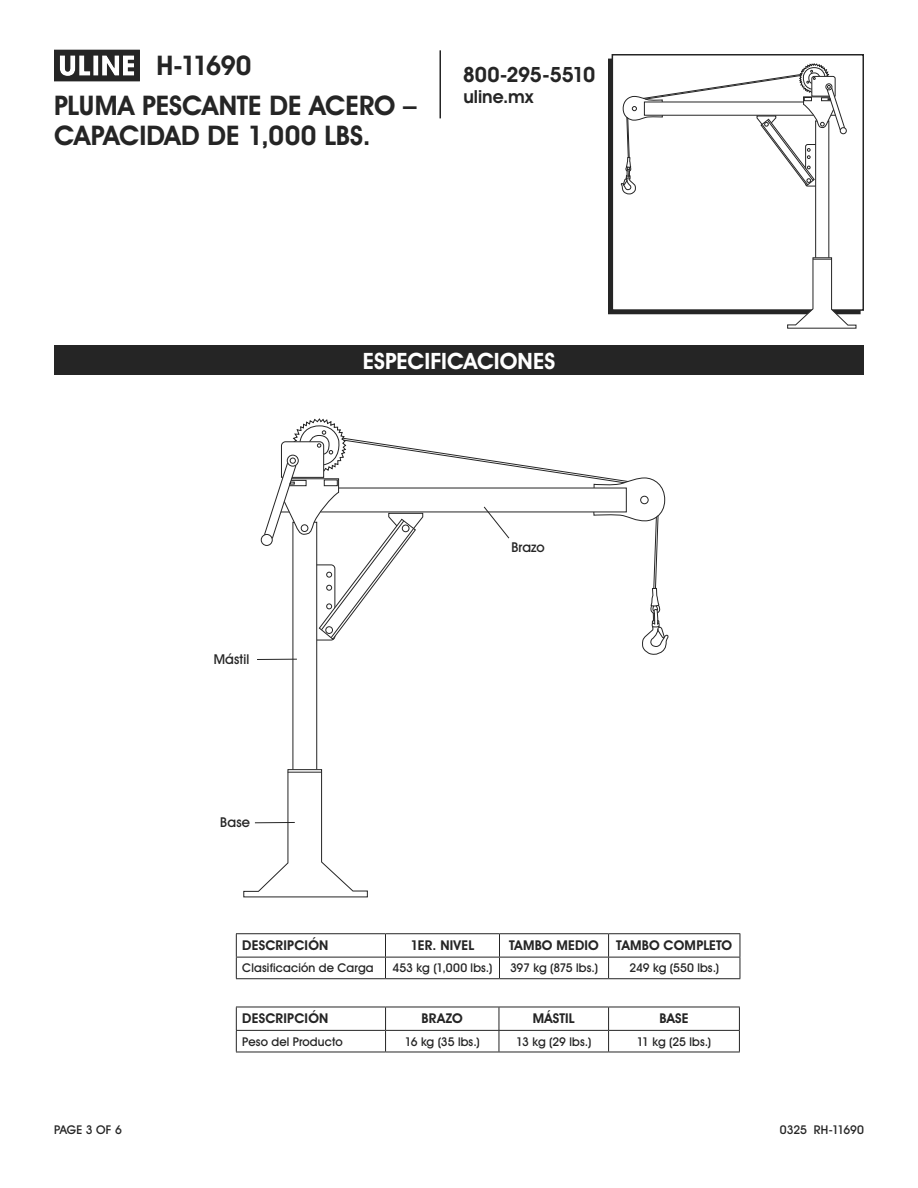
<style>
.page{position:relative;width:918px;height:1188px;background:#fff}
.page>*{position:absolute;margin:0;border:0;box-sizing:border-box;transform-origin:0 0}
.t1{font:700 27px/30px "Uline Two Knine";letter-spacing:-.005em;color:#252525}
.t2{font:700 22.5px "Uline Two Knine";color:#fff}
.t3{font:700 21px "Uline Two Knine";letter-spacing:-.02em;color:#252525}
.t4{font:700 18px "Uline Two Knine";color:#252525}
.t5{font:700 13.5px "Uline Two Knine";letter-spacing:.015em;color:#252525}
.t6{font:13.5px "Uline Two Knine";letter-spacing:.01em;color:#252525}
.t7{font:12px "Uline Two Knine";letter-spacing:.005em;color:#252525}
.t8{font:12px "Uline Two Knine";letter-spacing:-.02em;color:#252525}
</style>
<div class="page">
<hr style="left:440px;top:50px;width:1px;height:68px;background:#252525">
<svg style="left:54px;top:50px;width:86px;height:31px"></svg>
<div style="left:54px;top:345px;width:810px;height:30px;background:#252525"></div>
<hr style="left:236px;top:933px;width:150px;height:1px;background:#252525">
<hr style="left:386px;top:933px;width:114px;height:1px;background:#252525">
<hr style="left:500px;top:933px;width:109px;height:1px;background:#252525">
<hr style="left:609px;top:933px;width:131px;height:1px;background:#252525">
<svg style="left:236px;top:934px;width:1px;height:44px"></svg>
<svg style="left:385px;top:934px;width:1px;height:44px"></svg>
<svg style="left:499px;top:934px;width:1px;height:44px"></svg>
<svg style="left:608px;top:934px;width:1px;height:44px"></svg>
<svg style="left:740px;top:934px;width:1px;height:44px"></svg>
<hr style="left:236px;top:978px;width:150px;height:1px;background:#252525">
<hr style="left:386px;top:978px;width:114px;height:1px;background:#252525">
<hr style="left:500px;top:978px;width:109px;height:1px;background:#252525">
<hr style="left:609px;top:978px;width:131px;height:1px;background:#252525">
<hr style="left:236px;top:957px;width:150px;height:1px;background:#252525">
<hr style="left:386px;top:957px;width:114px;height:1px;background:#252525">
<hr style="left:500px;top:957px;width:109px;height:1px;background:#252525">
<hr style="left:609px;top:957px;width:131px;height:1px;background:#252525">
<hr style="left:236px;top:1007px;width:150px;height:1px;background:#252525">
<hr style="left:386px;top:1007px;width:113px;height:1px;background:#252525">
<hr style="left:499px;top:1007px;width:110px;height:1px;background:#252525">
<hr style="left:609px;top:1007px;width:131px;height:1px;background:#252525">
<svg style="left:236px;top:1007px;width:1px;height:45px"></svg>
<svg style="left:385px;top:1007px;width:1px;height:45px"></svg>
<svg style="left:499px;top:1007px;width:1px;height:45px"></svg>
<svg style="left:608px;top:1007px;width:1px;height:45px"></svg>
<svg style="left:739px;top:1007px;width:1px;height:45px"></svg>
<hr style="left:236px;top:1052px;width:150px;height:1px;background:#252525">
<hr style="left:386px;top:1052px;width:113px;height:1px;background:#252525">
<hr style="left:499px;top:1052px;width:110px;height:1px;background:#252525">
<hr style="left:609px;top:1052px;width:131px;height:1px;background:#252525">
<hr style="left:236px;top:1030px;width:150px;height:1px;background:#252525">
<hr style="left:386px;top:1030px;width:113px;height:1px;background:#252525">
<hr style="left:499px;top:1030px;width:110px;height:1px;background:#252525">
<hr style="left:609px;top:1030px;width:131px;height:1px;background:#252525">
<svg style="left:243px;top:769px;width:125px;height:129px"></svg>
<hr style="left:288px;top:772px;width:34px;height:1px;background:#252525">
<div style="left:292px;top:522px;width:25px;height:248px;border:1px solid #252525"></div>
<div style="left:261px;top:534px;width:11px;height:11px;background:#717171;border-radius:50%"></div>
<div style="left:261px;top:534px;width:12px;height:12px;border:1px solid #252525;border-radius:50%"></div>
<div style="left:608px;top:59px;width:253px;height:255px;border:2px solid #252525"></div>
<div style="left:612px;top:55px;width:251px;height:255px;background:#fff"></div>
<div style="left:612px;top:54px;width:252px;height:257px;border:2px solid #252525"></div>
<svg style="left:787px;top:257px;width:70px;height:72px"></svg>
<div style="left:815px;top:121px;width:14px;height:137px;border:1px solid #252525"></div>
<div style="left:840px;top:127px;width:7px;height:7px;border:1px solid #252525;border-radius:50%"></div>
<svg style="left:621px;top:63px;width:225px;height:132px"></svg>
<svg style="left:263px;top:418px;width:406px;height:245px"></svg>
<hr style="left:257px;top:659px;width:40px;height:1px;background:#252525">
<hr style="left:255px;top:822px;width:40px;height:1px;background:#252525">
<h1 class="t1" style="left:157px;top:50px;width:97px">H-11690</h1>
<h1 class="t1" style="left:54px;top:90px;width:364px">PLUMA PESCANTE DE ACERO –<br>CAPACIDAD DE 1,000 LBS.</h1>
<h3 class="t3" style="left:463px;top:62px;width:134px">800-295-5510</h3>
<h3 class="t4" style="left:463px;top:86px;width:71px">uline.mx</h3>
<h2 class="t2" style="left:363px;top:347px;width:194px">ESPECIFICACIONES</h2>
<p class="t6" style="left:214px;top:651px;width:37px">Mástil</p>
<p class="t6" style="left:220px;top:814px;width:31px">Base</p>
<p class="t6" style="left:511px;top:539px;width:35px">Brazo</p>
<p class="t5" style="left:242px;top:937px;width:88px">DESCRIPCIÓN</p>
<p class="t5" style="left:411px;top:937px;width:65px">1ER. NIVEL</p>
<p class="t5" style="left:509px;top:937px;width:91px">TAMBO MEDIO</p>
<p class="t5" style="left:616px;top:937px;width:117px">TAMBO COMPLETO</p>
<p class="t7" style="left:242px;top:961px;width:133px">Clasificación de Carga</p>
<p class="t7" style="left:393px;top:961px;width:101px">453 kg (1,000 lbs.)</p>
<p class="t8" style="left:510px;top:961px;width:90px">397 kg (875 lbs.)</p>
<p class="t7" style="left:629px;top:961px;width:91px">249 kg (550 lbs.)</p>
<p class="t5" style="left:242px;top:1010px;width:88px">DESCRIPCIÓN</p>
<p class="t5" style="left:422px;top:1010px;width:43px">BRAZO</p>
<p class="t5" style="left:533px;top:1010px;width:44px">MÁSTIL</p>
<p class="t5" style="left:659px;top:1010px;width:31px">BASE</p>
<p class="t7" style="left:242px;top:1034px;width:102px">Peso del Producto</p>
<p class="t7" style="left:405px;top:1034px;width:77px">16 kg (35 lbs.)</p>
<p class="t7" style="left:516px;top:1034px;width:77px">13 kg (29 lbs.)</p>
<p class="t7" style="left:637px;top:1034px;width:76px">11 kg (25 lbs.)</p>
<p class="t7" style="left:54px;top:1122px;width:69px">PAGE 3 OF 6</p>
<p class="t7" style="left:780px;top:1122px;width:86px">0325 RH-11690</p>
</div>
